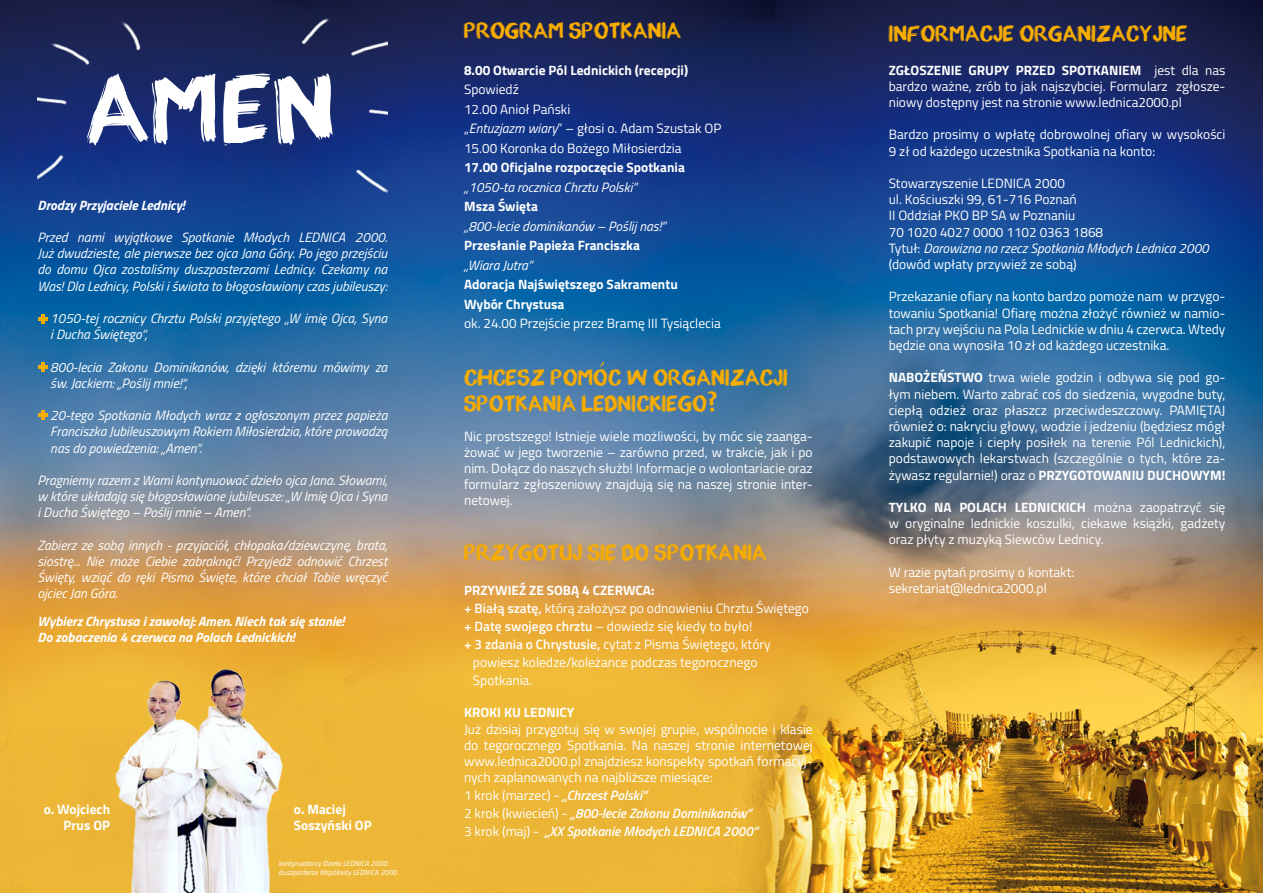
<style>
.page{position:relative;width:1263px;height:893px;background:#fff}
.page>*{position:absolute;margin:0;border:0;box-sizing:border-box;transform-origin:0 0}
.t1{font:21px/25.2px "appopaint";color:#f7ac00}
.t2{font:13.5px/16.2px "Titillium";color:#fff;text-align:justify}
.t3{font:italic 13.5px/16.2px "Titillium";color:#fff;text-align:justify}
.t4{font:700 13.5px/16.2px "Titillium";color:#fff}
.t5{font:italic 600 13.5px/18px "Titillium";color:#fff}
.t6{font:italic 700 13.5px/16.2px "Titillium";color:#fff}
.t7{font:italic 7.5px/9px "Titillium";color:#fff}
.s1{font-style:italic}
.s2{font-weight:600}
.s3{font-weight:400;font-style:normal}
.s4{font-weight:700}
</style>
<div class="page">
<img style="left:0;top:0;width:1263px;height:893px">
<img style="left:38px;top:15px;width:349px;height:184px">
<svg style="left:38px;top:314px;width:9px;height:10px"></svg>
<svg style="left:38px;top:362px;width:9px;height:10px"></svg>
<svg style="left:38px;top:410px;width:9px;height:10px"></svg>
<img style="left:104px;top:659px;width:187px;height:234px">
<svg style="left:599px;top:361px;width:5px;height:6px"></svg>
<svg style="left:606px;top:559px;width:5px;height:6px"></svg>
<p class="t6" style="left:38px;top:196px;width:148px">Drodzy Przyjaciele Lednicy!</p>
<p class="t3" style="left:38px;top:228px;width:351px">Przed nami wyjątkowe Spotkanie Młodych LEDNICA 2000.<br>Już dwudzieste, ale pierwsze bez ojca Jana Góry. Po jego przejściu do domu Ojca zostaliśmy duszpasterzami Lednicy. Czekamy na Was! Dla Lednicy, Polski i świata to błogosławiony czas jubileuszy:</p>
<p class="t3" style="left:50px;top:309px;width:339px">1050-tej rocznicy Chrztu Polski przyjętego „W imię Ojca, Syna i Ducha Świętego“,</p>
<p class="t3" style="left:50px;top:358px;width:339px">800-lecia Zakonu Dominikanów, dzięki któremu mówimy za św. Jackiem: „Poślij mnie!“,</p>
<p class="t3" style="left:50px;top:407px;width:339px">20-tego Spotkania Młodych wraz z ogłoszonym przez papieża Franciszka Jubileuszowym Rokiem Miłosierdzia, które prowadzą nas do powiedzenia: „Amen“.</p>
<p class="t3" style="left:38px;top:471px;width:351px">Pragniemy razem z Wami kontynuować dzieło ojca Jana. Słowami, w które układają się błogosławione jubileusze: „W Imię Ojca i Syna i Ducha Świętego – Poślij mnie – Amen”.</p>
<p class="t3" style="left:38px;top:536px;width:351px">Zabierz ze sobą innych - przyjaciół, chłopaka/dziewczynę, brata, siostrę... Nie może Ciebie zabraknąć! Przyjedź odnowić Chrzest Święty, wziąć do ręki Pismo Święte, które chciał Tobie wręczyć ojciec Jan Góra.</p>
<p class="t6" style="left:38px;top:612px;width:308px">Wybierz Chrystusa i zawołaj: Amen. Niech tak się stanie!<br>Do zobaczenia 4 czerwca na Polach Lednickich!</p>
<p class="t4" style="left:44px;top:800px;width:68px;text-align:right">o. Wojciech<br>Prus OP</p>
<p class="t4" style="left:294px;top:800px;width:79px">o. Maciej<br>Soszyński OP</p>
<p class="t7" style="left:279px;top:858px;width:120px">kontynuatorzy Dzieła LEDNICA 2000 duszpasterze Wspólnoty LEDNICA 2000</p>
<h1 class="t1" style="left:464px;top:17px;width:219px">PROGRAM SPOTKANIA</h1>
<p class="t4" style="left:464px;top:61px;width:226px">8.00 Otwarcie Pól Lednickich (recepcji)</p>
<p class="t2" style="left:464px;top:79px;width:259px;line-height:19.5px;text-align:left">Spowiedź<br>12.00 Anioł Pański<br>„<span class="s1">Entuzjazm wiary</span>” – głosi o. Adam Szustak OP<br>15.00 Koronka do Bożego Miłosierdzia</p>
<p class="t4" style="left:464px;top:159px;width:222px">17.00 Oficjalne rozpoczęcie Spotkania</p>
<p class="t3" style="left:464px;top:178px;width:174px">„1050-ta rocznica Chrztu Polski”</p>
<p class="t4" style="left:464px;top:198px;width:75px">Msza Święta</p>
<p class="t3" style="left:464px;top:217px;width:203px">„800-lecie dominikanów – Poślij nas!”</p>
<p class="t4" style="left:464px;top:237px;width:177px">Przesłanie Papieża Franciszka</p>
<p class="t3" style="left:464px;top:256px;width:70px">„Wiara Jutra”</p>
<p class="t4" style="left:464px;top:274px;width:215px;line-height:19.5px">Adoracja Najświętszego Sakramentu<br>Wybór Chrystusa</p>
<p class="t2" style="left:464px;top:315px;width:258px">ok. 24.00 Przejście przez Bramę III Tysiąclecia</p>
<h1 class="t1" style="left:464px;top:365px;width:325px">CHCESZ POMOC W ORGANIZACJI<br>SPOTKANIA LEDNICKIEGO?</h1>
<p class="t2" style="left:464px;top:427px;width:350px">Nic prostszego! Istnieje wiele możliwości, by móc się zaanga&shy;żować w jego tworzenie – zarówno przed, w trakcie, jak i po nim. Dołącz do naszych służb! Informacje o wolontariacie oraz formularz zgłoszeniowy znajdują się na naszej stronie inter&shy;netowej.</p>
<h1 class="t1" style="left:464px;top:539px;width:304px">PRZYGOTUJ SIE DO SPOTKANIA</h1>
<p class="t4" style="left:464px;top:581px;width:192px">PRZYWIEŹ ZE SOBĄ 4 CZERWCA:</p>
<p class="t2" style="left:464px;top:599px;width:346px"><span class="s2">+ Białą szatę,</span> którą założysz po odnowieniu Chrztu Świętego</p>
<p class="t2" style="left:464px;top:617px;width:290px"><span class="s2">+ Datę swojego chrztu</span> – dowiedz się kiedy to było!</p>
<p class="t2" style="left:464px;top:635px;width:308px"><span class="s2">+ 3 zdania o Chrystusie,</span> cytat z Pisma Świętego, który</p>
<p class="t2" style="left:473px;top:653px;width:286px">powiesz koledze/koleżance podczas tegorocznego</p>
<p class="t2" style="left:473px;top:671px;width:61px">Spotkania.</p>
<p class="t4" style="left:464px;top:704px;width:112px">KROKI KU LEDNICY</p>
<p class="t2" style="left:464px;top:720px;width:350px">Już dzisiaj przygotuj się w swojej grupie, wspólnocie i klasie do tegorocznego Spotkania. Na naszej stronie internetowej www.lednica2000.pl znajdziesz konspekty spotkań formacyj&shy;nych zaplanowanych na najbliższe miesiące:</p>
<p class="t5" style="left:464px;top:786px;width:295px"><span class="s3">1 krok (marzec) -</span> „Chrzest Polski”<br><span class="s3">2 krok (kwiecień) -</span> „800-lecie Zakonu Dominikanów”<br><span class="s3">3 krok (maj) -</span> „XX Spotkanie Młodych LEDNICA 2000”</p>
<h1 class="t1" style="left:889px;top:21px;width:301px">INFORMACJE ORGANIZACYJNE</h1>
<p class="t2" style="left:889px;top:61px;width:338px"><span class="s4">ZGŁOSZENIE GRUPY PRZED SPOTKANIEM</span> jest dla nas bardzo ważne, zrób to jak najszybciej. Formularz zgłosze&shy;niowy dostępny jest na stronie www.lednica2000.pl</p>
<p class="t2" style="left:889px;top:126px;width:338px">Bardzo prosimy o wpłatę dobrowolnej ofiary w wysokości<br>9 zł od każdego uczestnika Spotkania na konto:</p>
<p class="t2" style="left:889px;top:175px;width:321px;text-align:left">Stowarzyszenie LEDNICA 2000<br>ul. Kościuszki 99, 61-716 Poznań<br>II Oddział PKO BP SA w Poznaniu<br>70 1020 4027 0000 1102 0363 1868<br>Tytuł: <span class="s1">Darowizna na rzecz Spotkania Młodych Lednica 2000 </span>(dowód wpłaty przywieź ze sobą)</p>
<p class="t2" style="left:889px;top:288px;width:338px">Przekazanie ofiary na konto bardzo pomoże nam w przygo&shy;towaniu Spotkania! Ofiarę można złożyć również w namio&shy;tach przy wejściu na Pola Lednickie w dniu 4 czerwca. Wtedy będzie ona wynosiła 10 zł od każdego uczestnika.</p>
<p class="t2" style="left:889px;top:369px;width:338px"><span class="s4">NABOŻEŃSTWO</span> trwa wiele godzin i odbywa się pod go&shy;łym niebem. Warto zabrać coś do siedzenia, wygodne buty, ciepłą odzież oraz płaszcz przeciwdeszczowy. PAMIĘTAJ również o: nakryciu głowy, wodzie i jedzeniu (będziesz mógł zakupić napoje i ciepły posiłek na terenie Pól Lednickich), podstawowych lekarstwach (szczególnie o tych, które za&shy;żywasz regularnie!) oraz o <span class="s4">PRZYGOTOWANIU DUCHOWYM!</span></p>
<p class="t2" style="left:889px;top:499px;width:338px"><span class="s4">TYLKO NA POLACH LEDNICKICH</span> można zaopatrzyć się w oryginalne lednickie koszulki, ciekawe książki, gadżety oraz płyty z muzyką Siewców Lednicy.</p>
<p class="t2" style="left:889px;top:563px;width:187px">W razie pytań prosimy o kontakt: sekretariat@lednica2000.pl</p>
</div>
